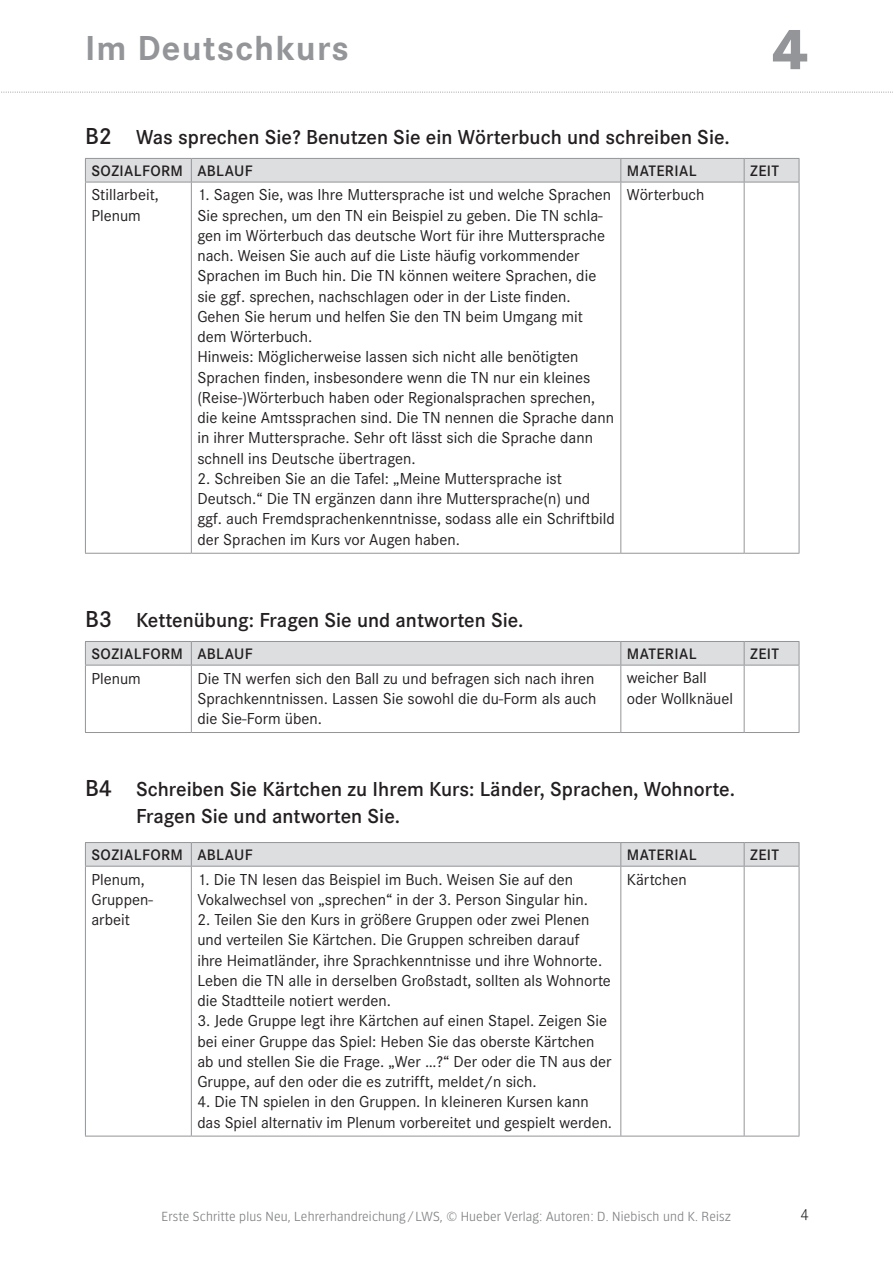
<style>
.page{position:relative;width:893px;height:1263px;background:#fff}
.page>*{position:absolute;margin:0;border:0;box-sizing:border-box;transform-origin:0 0}
.t1{font:800 60px "Corporate S";color:#939598}
.t2{font:700 36px "Corporate S";letter-spacing:.03em;color:#939598}
.t3{font:600 21px/27px "Corporate S";color:#231f20}
.t4{font:16.5px/20.2px "Corporate S";color:#231f20}
.t5{font:300 16.5px "Corporate S";color:#231f20}
.t6{font:600 15.75px "Corporate S";letter-spacing:.025em;color:#231f20}
.t7{font:300 13.5px "Forward Sans";letter-spacing:.01em;color:#808285}
.s1{font-size:24px}
</style>
<div class="page">
<svg style="left:1px;top:92px;width:892px;height:1px"></svg>
<hr style="left:191px;top:182px;width:1px;height:371px;background:#939598">
<hr style="left:620px;top:182px;width:1px;height:371px;background:#939598">
<hr style="left:744px;top:182px;width:1px;height:371px;background:#939598">
<hr style="left:85px;top:182px;width:1px;height:371px;background:#939598">
<hr style="left:799px;top:182px;width:1px;height:371px;background:#939598">
<hr style="left:85px;top:553px;width:106px;height:1px;background:#939598">
<hr style="left:191px;top:553px;width:430px;height:1px;background:#939598">
<hr style="left:621px;top:553px;width:123px;height:1px;background:#939598">
<hr style="left:744px;top:553px;width:55px;height:1px;background:#939598">
<hr style="left:85px;top:182px;width:106px;height:1px;background:#939598">
<hr style="left:191px;top:182px;width:430px;height:1px;background:#939598">
<hr style="left:621px;top:182px;width:123px;height:1px;background:#939598">
<hr style="left:744px;top:182px;width:55px;height:1px;background:#939598">
<svg style="left:85px;top:158px;width:715px;height:24px;background:#d8d9db"></svg>
<hr style="left:191px;top:665px;width:1px;height:67px;background:#939598">
<hr style="left:620px;top:665px;width:1px;height:67px;background:#939598">
<hr style="left:744px;top:665px;width:1px;height:67px;background:#939598">
<hr style="left:85px;top:665px;width:1px;height:67px;background:#939598">
<hr style="left:799px;top:665px;width:1px;height:67px;background:#939598">
<hr style="left:85px;top:732px;width:106px;height:1px;background:#939598">
<hr style="left:191px;top:732px;width:430px;height:1px;background:#939598">
<hr style="left:621px;top:732px;width:123px;height:1px;background:#939598">
<hr style="left:744px;top:732px;width:55px;height:1px;background:#939598">
<hr style="left:85px;top:665px;width:106px;height:1px;background:#939598">
<hr style="left:191px;top:665px;width:430px;height:1px;background:#939598">
<hr style="left:621px;top:665px;width:123px;height:1px;background:#939598">
<hr style="left:744px;top:665px;width:55px;height:1px;background:#939598">
<svg style="left:85px;top:641px;width:715px;height:24px;background:#d8d9db"></svg>
<hr style="left:191px;top:866px;width:1px;height:270px;background:#939598">
<hr style="left:620px;top:866px;width:1px;height:270px;background:#939598">
<hr style="left:744px;top:866px;width:1px;height:270px;background:#939598">
<hr style="left:85px;top:866px;width:1px;height:270px;background:#939598">
<hr style="left:799px;top:866px;width:1px;height:270px;background:#939598">
<hr style="left:85px;top:1136px;width:106px;height:1px;background:#939598">
<hr style="left:191px;top:1136px;width:430px;height:1px;background:#939598">
<hr style="left:621px;top:1136px;width:123px;height:1px;background:#939598">
<hr style="left:744px;top:1136px;width:55px;height:1px;background:#939598">
<hr style="left:85px;top:866px;width:106px;height:1px;background:#939598">
<hr style="left:191px;top:866px;width:430px;height:1px;background:#939598">
<hr style="left:621px;top:866px;width:123px;height:1px;background:#939598">
<hr style="left:744px;top:866px;width:55px;height:1px;background:#939598">
<svg style="left:85px;top:842px;width:715px;height:24px;background:#d8d9db"></svg>
<h2 class="t2" style="left:85px;top:27px;width:265px">Im Deutschkurs</h2>
<h1 class="t1" style="left:772px;top:13px;width:38px">4</h1>
<p class="t3" style="left:85px;top:123px;width:646px"><span class="s1">B2</span> Was sprechen Sie? Benutzen Sie ein Wörterbuch und schreiben Sie.</p>
<p class="t6" style="left:91px;top:162px;width:163px">SOZIALFORM ABLAUF</p>
<p class="t6" style="left:627px;top:162px;width:71px">MATERIAL</p>
<p class="t6" style="left:750px;top:162px;width:31px">ZEIT</p>
<p class="t4" style="left:91px;top:185px;width:69px">Stillarbeit,<br>Plenum</p>
<p class="t4" style="left:197px;top:185px;width:418px">1. Sagen Sie, was Ihre Muttersprache ist und welche Sprachen Sie sprechen, um den TN ein Beispiel zu geben. Die TN schla&shy;gen im Wörterbuch das deutsche Wort für ihre Muttersprache nach. Weisen Sie auch auf die Liste häufig vorkommender Sprachen im Buch hin. Die TN können weitere Sprachen, die sie ggf. sprechen, nachschlagen oder in der Liste finden.<br>Gehen Sie herum und helfen Sie den TN beim Umgang mit dem Wörterbuch.<br>Hinweis: Möglicherweise lassen sich nicht alle benötigten Sprachen finden, insbesondere wenn die TN nur ein kleines (Reise-)Wörterbuch haben oder Regionalsprachen sprechen, die keine Amtssprachen sind. Die TN nennen die Sprache dann in ihrer Muttersprache. Sehr oft lässt sich die Sprache dann schnell ins Deutsche übertragen.</p>
<p class="t4" style="left:197px;top:469px;width:419px">2. Schreiben Sie an die Tafel: „Meine Muttersprache ist Deutsch.“ Die TN ergänzen dann ihre Muttersprache(n) und ggf. auch Fremdsprachenkenntnisse, sodass alle ein Schriftbild der Sprachen im Kurs vor Augen haben.</p>
<p class="t4" style="left:627px;top:185px;width:79px">Wörterbuch</p>
<p class="t3" style="left:85px;top:606px;width:440px"><span class="s1">B3</span> Kettenübung: Fragen Sie und antworten Sie.</p>
<p class="t6" style="left:91px;top:645px;width:163px">SOZIALFORM ABLAUF</p>
<p class="t6" style="left:627px;top:645px;width:71px">MATERIAL</p>
<p class="t6" style="left:750px;top:645px;width:31px">ZEIT</p>
<p class="t4" style="left:91px;top:668px;width:51px">Plenum</p>
<p class="t4" style="left:197px;top:668px;width:401px">Die TN werfen sich den Ball zu und befragen sich nach ihren<br>Sprachkenntnissen. Lassen Sie sowohl die du-Form als auch die Sie-Form üben.</p>
<p class="t4" style="left:627px;top:668px;width:108px">weicher Ball oder Wollknäuel</p>
<p class="t3" style="left:136px;top:776px;width:600px;text-indent:-51px"><span class="s1">B4</span> Schreiben Sie Kärtchen zu Ihrem Kurs: Länder, Sprachen, Wohnorte.<br>Fragen Sie und antworten Sie.</p>
<p class="t6" style="left:91px;top:846px;width:163px">SOZIALFORM ABLAUF</p>
<p class="t6" style="left:627px;top:846px;width:71px">MATERIAL</p>
<p class="t6" style="left:750px;top:846px;width:31px">ZEIT</p>
<p class="t4" style="left:91px;top:869px;width:63px">Plenum,<br>Gruppen&shy;arbeit</p>
<p class="t4" style="left:197px;top:869px;width:392px">1. Die TN lesen das Beispiel im Buch. Weisen Sie auf den<br>Vokalwechsel von „sprechen“ in der 3. Person Singular hin.</p>
<p class="t4" style="left:627px;top:869px;width:61px">Kärtchen</p>
<p class="t4" style="left:197px;top:910px;width:415px">2. Teilen Sie den Kurs in größere Gruppen oder zwei Plenen und verteilen Sie Kärtchen. Die Gruppen schreiben darauf<br>ihre Heimatländer, ihre Sprachkenntnisse und ihre Wohnorte.<br>Leben die TN alle in derselben Großstadt, sollten als Wohnorte die Stadtteile notiert werden.</p>
<p class="t4" style="left:197px;top:1011px;width:416px">3. Jede Gruppe legt ihre Kärtchen auf einen Stapel. Zeigen Sie bei einer Gruppe das Spiel: Heben Sie das oberste Kärtchen ab und stellen Sie die Frage. „Wer …?“ Der oder die TN aus der Gruppe, auf den oder die es zutrifft, meldet/n sich.</p>
<p class="t4" style="left:197px;top:1092px;width:416px">4. Die TN spielen in den Gruppen. In kleineren Kursen kann das Spiel alternativ im Plenum vorbereitet und gespielt werden.</p>
<p class="t7" style="left:162px;top:1208px;width:571px">Erste Schritte plus Neu, Lehrerhandreichung / LWS, © Hueber Verlag: Autoren: D. Niebisch und K. Reisz</p>
<p class="t5" style="left:800px;top:1205px;width:10px">4</p>
</div>
